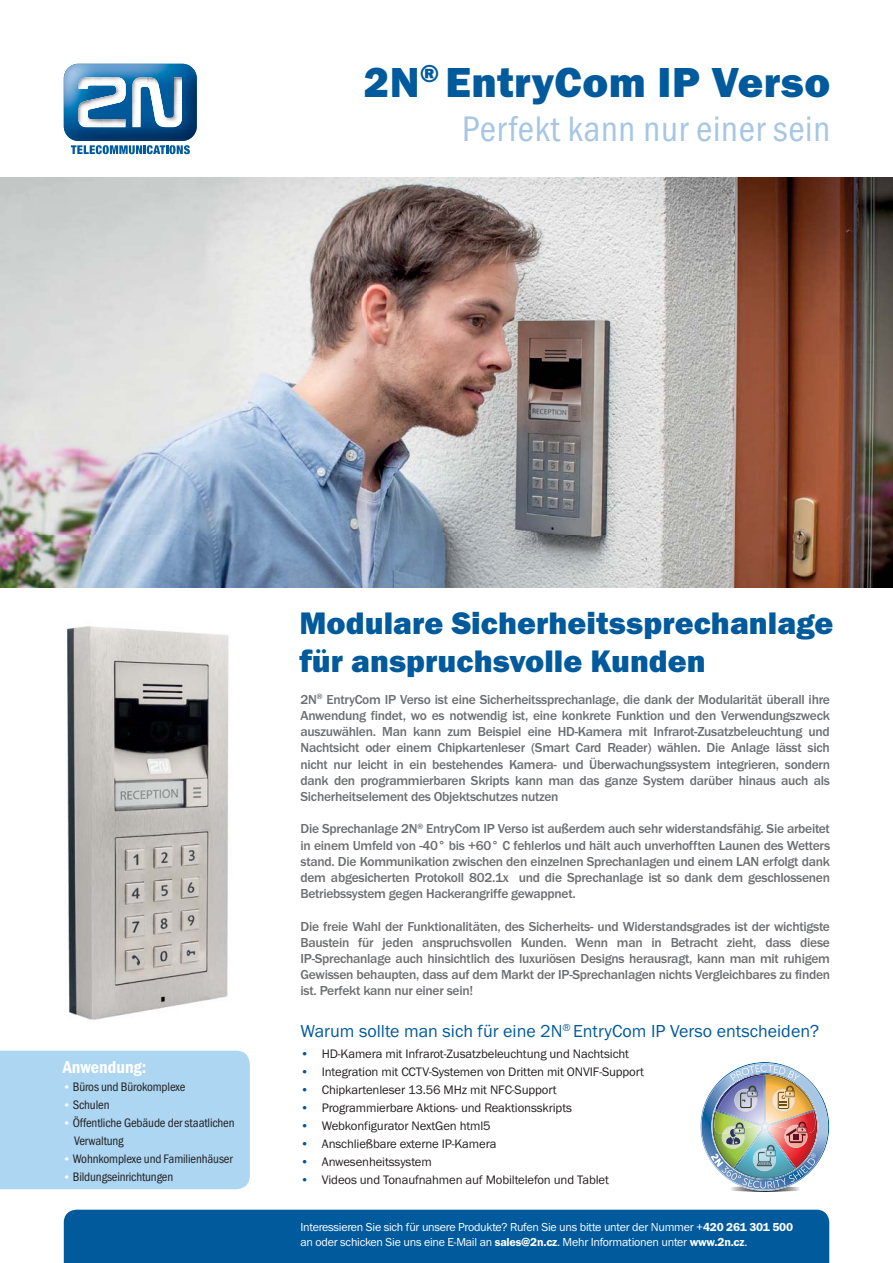
<style>
.page{position:relative;width:893px;height:1263px;background:#fff}
.page>*{position:absolute;margin:0;border:0;box-sizing:border-box;transform-origin:0 0}
.t1{font:43.5px "Franklin Got Itc TEE Heav";letter-spacing:.01em;color:#005a9c}
.t2{font:condensed 36.75px "Franklin Got Itc TEE";letter-spacing:.015em;color:#a6c6e4}
.t3{font:32.25px/38.7px "Franklin Got Itc TEE Heav";color:#005a9c}
.t4{font:18px "Franklin Got Itc TEE";color:#005a9c}
.t5{font:600 condensed 18px "Franklin Got Itc TEE";color:#fff}
.t6{font:500 13.5px/16.2px "Franklin Got Itc TEE";letter-spacing:-.02em;color:#6d6e70;text-align:justify}
.t7{font:12.75px "Franklin Got Itc TEE";letter-spacing:-.01em;color:#231f20}
.t8{font:condensed 12.75px/18px "Franklin Got Itc TEE";letter-spacing:-.01em;color:#231f20}
.t9{font:12px/14.4px "Franklin Got Itc TEE";letter-spacing:-.02em;color:#fff}
.s1{font-size:12px;color:#fff}
.s2{color:#005a9c}
.s3{font-weight:600}
</style>
<div class="page">
<div style="left:64px;top:1210px;width:765px;height:53px;background:#005a9c"></div>
<svg style="left:71px;top:145px;width:119px;height:9px"></svg>
<img style="left:73px;top:140px;width:114px;height:1px">
<img style="left:64px;top:74px;width:133px;height:66px">
<img style="left:64px;top:64px;width:132px;height:64px">
<svg style="left:78px;top:77px;width:48px;height:50px"></svg>
<svg style="left:132px;top:77px;width:50px;height:50px"></svg>
<div style="left:0;top:1051px;width:250px;height:138px;background:#acd6f2"></div>
<svg style="left:701px;top:1063px;width:127px;height:127px"></svg>
<img style="left:711px;top:1065px;width:107px;height:127px">
<img style="left:0;top:177px;width:893px;height:410px">
<img style="left:67px;top:626px;width:162px;height:394px">
<h1 class="t1" style="left:364px;top:65px;width:468px">2N<sup>®</sup> EntryCom IP Verso</h1>
<h2 class="t2" style="left:462px;top:114px;width:370px">Perfekt kann nur einer sein</h2>
<h3 class="t5" style="left:63px;top:1060px;width:85px">Anwendung:</h3>
<p class="t8" style="left:63px;top:1078px;width:124px"><span class="s1">•</span> Büros und Bürokomplexe</p>
<p class="t8" style="left:63px;top:1096px;width:48px"><span class="s1">•</span> Schulen</p>
<p class="t8" style="left:74px;top:1114px;width:162px;text-indent:-11px"><span class="s1">•</span> Öffentliche Gebäude der staatlichen<br>Verwaltung</p>
<p class="t8" style="left:63px;top:1150px;width:171px"><span class="s1">•</span> Wohnkomplexe und Familienhäuser</p>
<p class="t8" style="left:63px;top:1168px;width:112px"><span class="s1">•</span> Bildungseinrichtungen</p>
<h3 class="t3" style="left:299px;top:605px;width:536px">Modulare Sicherheitssprechanlage für anspruchsvolle Kunden</h3>
<p class="t6" style="left:300px;top:692px;width:531px">2N<sup>®</sup> EntryCom IP Verso ist eine Sicherheitssprechanlage, die dank der Modularität überall ihre Anwendung findet, wo es notwendig ist, eine konkrete Funktion und den Verwendungszweck auszuwählen. Man kann zum Beispiel eine HD-Kamera mit Infrarot-Zusatzbeleuchtung und Nachtsicht oder einem Chipkartenleser (Smart Card Reader) wählen. Die Anlage lässt sich nicht nur leicht in ein bestehendes Kamera- und Überwachungssystem integrieren, sondern dank den programmierbaren Skripts kann man das ganze System darüber hinaus auch als Sicherheitselement des Objektschutzes nutzen</p>
<p class="t6" style="left:300px;top:822px;width:531px">Die Sprechanlage 2N<sup>®</sup> EntryCom IP Verso ist außerdem auch sehr widerstandsfähig. Sie arbeitet in einem Umfeld von -40° bis +60° C fehlerlos und hält auch unverhofften Launen des Wetters stand. Die Kommunikation zwischen den einzelnen Sprechanlagen und einem LAN erfolgt dank dem abgesicherten Protokoll 802.1x und die Sprechanlage ist so dank dem geschlossenen Betriebssystem gegen Hackerangriffe gewappnet.</p>
<p class="t6" style="left:300px;top:919px;width:531px">Die freie Wahl der Funktionalitäten, des Sicherheits- und Widerstandsgrades ist der wichtigste Baustein für jeden anspruchsvollen Kunden. Wenn man in Betracht zieht, dass diese IP-Sprechanlage auch hinsichtlich des luxuriösen Designs herausragt, kann man mit ruhigem Gewissen behaupten, dass auf dem Markt der IP-Sprechanlagen nichts Vergleichbares zu finden ist. Perfekt kann nur einer sein!</p>
<h3 class="t4" style="left:300px;top:1024px;width:520px">Warum sollte man sich für eine 2N<sup>®</sup> EntryCom IP Verso entscheiden?</h3>
<p class="t7" style="left:300px;top:1049px;width:330px"><span class="s2">•</span> HD-Kamera mit Infrarot-Zusatzbeleuchtung und Nachtsicht</p>
<p class="t7" style="left:300px;top:1067px;width:345px"><span class="s2">•</span> Integration mit CCTV-Systemen von Dritten mit ONVIF-Support</p>
<p class="t7" style="left:300px;top:1085px;width:258px"><span class="s2">•</span> Chipkartenleser 13.56 MHz mit NFC-Support</p>
<p class="t7" style="left:300px;top:1103px;width:273px"><span class="s2">•</span> Programmierbare Aktions- und Reaktionsskripts</p>
<p class="t7" style="left:300px;top:1121px;width:192px"><span class="s2">•</span> Webkonfigurator NextGen html5</p>
<p class="t7" style="left:300px;top:1139px;width:197px"><span class="s2">•</span> Anschließbare externe IP-Kamera</p>
<p class="t7" style="left:300px;top:1157px;width:133px"><span class="s2">•</span> Anwesenheitssystem</p>
<p class="t7" style="left:300px;top:1175px;width:310px"><span class="s2">•</span> Videos und Tonaufnahmen auf Mobiltelefon und Tablet</p>
<p class="t9" style="left:300px;top:1221px;width:494px">Interessieren Sie sich für unsere Produkte? Rufen Sie uns bitte unter der Nummer +<span class="s3">420 261 301 500 </span>an oder schicken Sie uns eine E-Mail an <span class="s3">sales@2n.cz</span>. Mehr Informationen unter <span class="s3">www.2n.cz</span>.</p>
</div>
